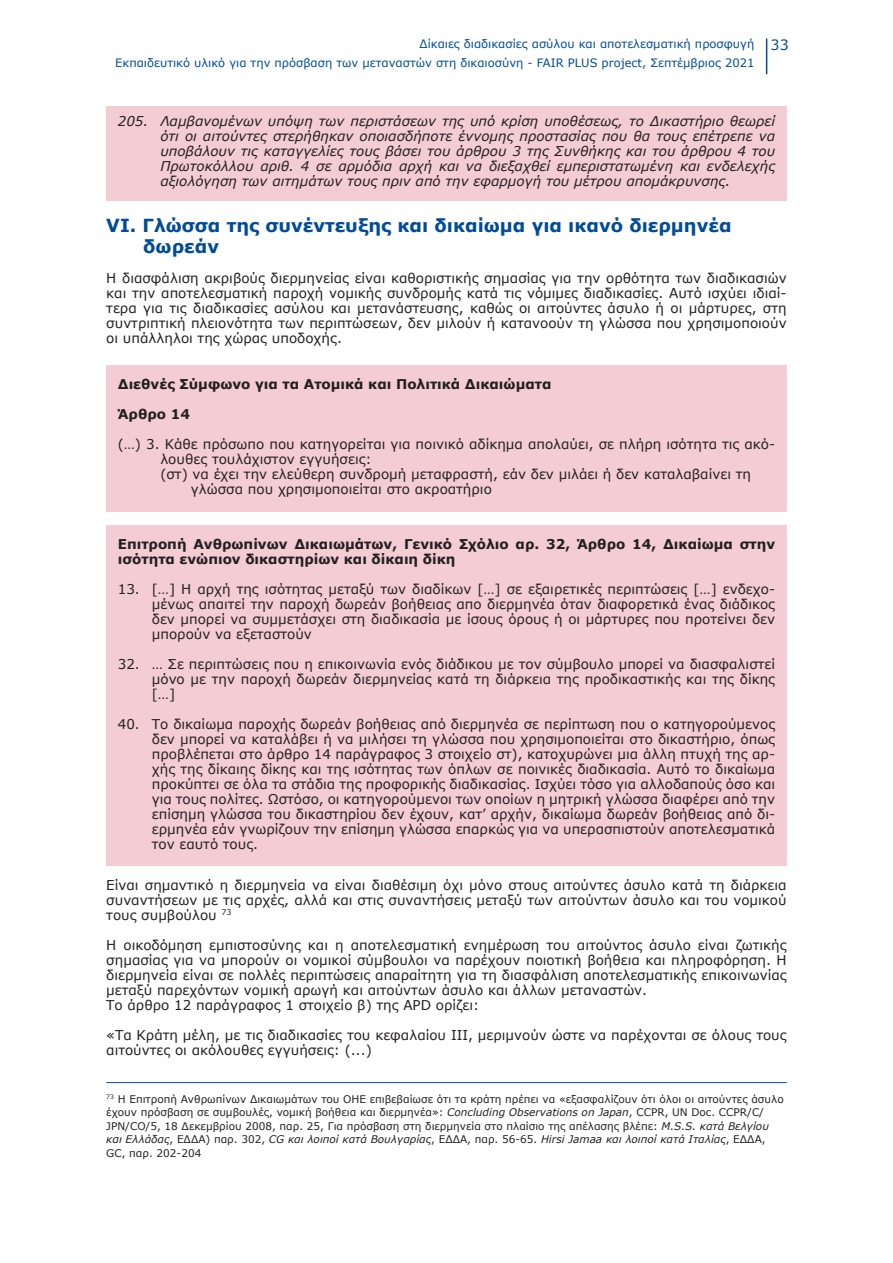
<style>
.page{position:relative;width:893px;height:1263px;background:#fff}
.page>*{position:absolute;margin:0;border:0;box-sizing:border-box;transform-origin:0 0}
.t1{font:700 18px "Verdana";color:#004c99}
.t2{font:14.25px "Verdana";color:#004c99}
.t3{font:13.5px/15px "Verdana";color:#231f20;text-align:justify}
.t4{font:italic 13.5px/15px "Verdana";color:#231f20;text-align:justify}
.t5{font:700 13.5px/15px "Verdana";color:#231f20}
.t6{font:11.55px/19.5px "Verdana";color:#004c99;text-align:right}
.t7{font:10.5px/13.5px "Verdana";color:#231f20}
.s1{font-style:italic}
</style>
<div class="page">
<hr style="left:766px;top:39px;width:1px;height:35px;background:#004c99">
<hr style="left:106px;top:1082px;width:681px;height:1px;background:#004c99">
<div style="left:106px;top:106px;width:681px;height:95px;background:#f3ccd4"></div>
<div style="left:106px;top:365px;width:681px;height:146px;background:#f3ccd4"></div>
<div style="left:106px;top:525px;width:681px;height:340px;background:#f3ccd4"></div>
<p class="t6" style="left:115px;top:34px;width:641px">Δίκαιες διαδικασίες ασύλου και αποτελεσματική προσφυγή<br>Εκπαιδευτικό υλικό για την πρόσβαση των μεταναστών στη δικαιοσύνη - FAIR PLUS project, Σεπτέμβριος 2021</p>
<p class="t2" style="left:771px;top:36px;width:20px">33</p>
<p class="t4" style="left:160px;top:114px;width:616px;text-indent:-43px">205. Λαμβανομένων υπόψη των περιστάσεων της υπό κρίση υποθέσεως, το Δικαστήριο θεωρεί ότι οι αιτούντες στερήθηκαν οποιασδήποτε έννομης προστασίας που θα τους επέτρεπε να υποβάλουν τις καταγγελίες τους βάσει του άρθρου 3 της Συνθήκης και του άρθρου 4 του Πρωτοκόλλου αριθ. 4 σε αρμόδια αρχή και να διεξαχθεί εμπεριστατωμένη και ενδελεχής αξιολόγηση των αιτημάτων τους πριν από την εφαρμογή του μέτρου απομάκρυνσης.</p>
<p class="t1" style="left:106px;top:213px;width:627px">VI. Γλώσσα της συνέντευξης και δικαίωμα για ικανό διερμηνέα</p>
<p class="t1" style="left:143px;top:235px;width:77px">δωρεάν</p>
<p class="t3" style="left:106px;top:271px;width:682px">Η διασφάλιση ακριβούς διερμηνείας είναι καθοριστικής σημασίας για την ορθότητα των διαδικασιών και την αποτελεσματική παροχή νομικής συνδρομής κατά τις νόμιμες διαδικασίες. Αυτό ισχύει ιδιαί&shy;τερα για τις διαδικασίες ασύλου και μετανάστευσης, καθώς οι αιτούντες άσυλο ή οι μάρτυρες, στη συντριπτική πλειονότητα των περιπτώσεων, δεν μιλούν ή κατανοούν τη γλώσσα που χρησιμοποιούν οι υπάλληλοι της χώρας υποδοχής.</p>
<p class="t5" style="left:118px;top:377px;width:435px">Διεθνές Σύμφωνο για τα Ατομικά και Πολιτικά Δικαιώματα</p>
<p class="t5" style="left:118px;top:407px;width:74px">Άρθρο 14</p>
<p class="t3" style="left:160px;top:437px;width:616px;text-indent:-43px">(…) 3. Κάθε πρόσωπο που κατηγορείται για ποινικό αδίκημα απολαύει, σε πλήρη ισότητα τις ακό&shy;λουθες τουλάχιστον εγγυήσεις:</p>
<p class="t3" style="left:191px;top:467px;width:562px;text-indent:-30px">(στ) να έχει την ελεύθερη συνδρομή μεταφραστή, εάν δεν μιλάει ή δεν καταλαβαίνει τη γλώσσα που χρησιμοποιείται στο ακροατήριο</p>
<p class="t5" style="left:118px;top:537px;width:659px">Επιτροπή Ανθρωπίνων Δικαιωμάτων, Γενικό Σχόλιο αρ. 32, Άρθρο 14, Δικαίωμα στην ισότητα ενώπιον δικαστηρίων και δίκαιη δίκη</p>
<p class="t3" style="left:152px;top:582px;width:625px;text-indent:-34px">13. […] Η αρχή της ισότητας μεταξύ των διαδίκων […] σε εξαιρετικές περιπτώσεις […] ενδεχο&shy;μένως απαιτεί την παροχή δωρεάν βοήθειας απο διερμηνέα όταν διαφορετικά ένας διάδικος δεν μπορεί να συμμετάσχει στη διαδικασία με ίσους όρους ή οι μάρτυρες που προτείνει δεν μπορούν να εξεταστούν</p>
<p class="t3" style="left:152px;top:657px;width:625px;text-indent:-34px">32. … Σε περιπτώσεις που η επικοινωνία ενός διάδικου με τον σύμβουλο μπορεί να διασφαλιστεί μόνο με την παροχή δωρεάν διερμηνείας κατά τη διάρκεια της προδικαστικής και της δίκης […]</p>
<p class="t3" style="left:152px;top:717px;width:625px;text-indent:-34px">40. Το δικαίωμα παροχής δωρεάν βοήθειας από διερμηνέα σε περίπτωση που ο κατηγορούμενος δεν μπορεί να καταλάβει ή να μιλήσει τη γλώσσα που χρησιμοποιείται στο δικαστήριο, όπως προβλέπεται στο άρθρο 14 παράγραφος 3 στοιχείο στ), κατοχυρώνει μια άλλη πτυχή της αρ&shy;χής της δίκαιης δίκης και της ισότητας των όπλων σε ποινικές διαδικασία. Αυτό το δικαίωμα προκύπτει σε όλα τα στάδια της προφορικής διαδικασίας. Ισχύει τόσο για αλλοδαπούς όσο και για τους πολίτες. Ωστόσο, οι κατηγορούμενοι των οποίων η μητρική γλώσσα διαφέρει από την επίσημη γλώσσα του δικαστηρίου δεν έχουν, κατ’ αρχήν, δικαίωμα δωρεάν βοήθειας από δι&shy;ερμηνέα εάν γνωρίζουν την επίσημη γλώσσα επαρκώς για να υπερασπιστούν αποτελεσματικά τον εαυτό τους.</p>
<p class="t3" style="left:106px;top:877px;width:682px">Είναι σημαντικό η διερμηνεία να είναι διαθέσιμη όχι μόνο στους αιτούντες άσυλο κατά τη διάρκεια συναντήσεων με τις αρχές, αλλά και στις συναντήσεις μεταξύ των αιτούντων άσυλο και του νομικού τους συμβούλου <sup>73</sup></p>
<p class="t3" style="left:106px;top:937px;width:682px">Η οικοδόμηση εμπιστοσύνης και η αποτελεσματική ενημέρωση του αιτούντος άσυλο είναι ζωτικής σημασίας για να μπορούν οι νομικοί σύμβουλοι να παρέχουν ποιοτική βοήθεια και πληροφόρηση. Η διερμηνεία είναι σε πολλές περιπτώσεις απαραίτητη για τη διασφάλιση αποτελεσματικής επικοινωνίας μεταξύ παρεχόντων νομική αρωγή και αιτούντων άσυλο και άλλων μεταναστών.</p>
<p class="t3" style="left:106px;top:997px;width:374px">Το άρθρο 12 παράγραφος 1 στοιχείο β) της APD ορίζει:</p>
<p class="t3" style="left:106px;top:1027px;width:682px">«Τα Κράτη μέλη, με τις διαδικασίες του κεφαλαίου III, μεριμνούν ώστε να παρέχονται σε όλους τους αιτούντες οι ακόλουθες εγγυήσεις: (...)</p>
<p class="t7" style="left:106px;top:1092px;width:679px"><sup>73</sup> Η Επιτροπή Ανθρωπίνων Δικαιωμάτων του ΟΗΕ επιβεβαίωσε ότι τα κράτη πρέπει να «εξασφαλίζουν ότι όλοι οι αιτούντες άσυλο έχουν πρόσβαση σε συμβουλές, νομική βοήθεια και διερμηνέα»: <span class="s1">Concluding Observations on Japan</span>, CCPR, UN Doc. CCPR/C/ JPN/CO/5, 18 Δεκεμβρίου 2008, παρ. 25, Για πρόσβαση στη διερμηνεία στο πλαίσιο της απέλασης βλέπε: <span class="s1">M.S.S. κατά Βελγίου και Ελλάδας</span>, ΕΔΔΑ) παρ. 302, <span class="s1">CG και λοιποί κατά Βουλγαρίας</span>, ΕΔΔΑ, παρ. 56-65. <span class="s1">Hirsi Jamaa και λοιποί κατά Ιταλίας</span>, ΕΔΔΑ, GC, παρ. 202-204</p>
</div>
